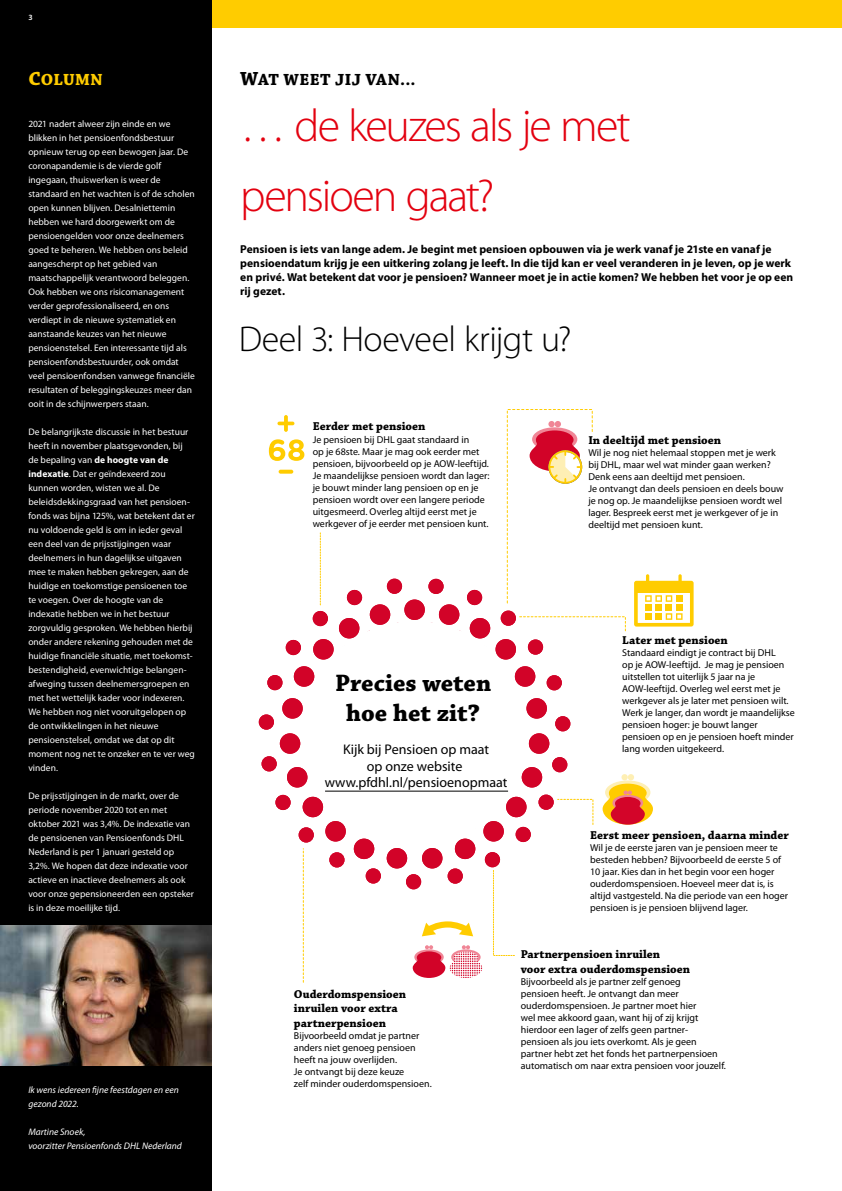
<style>
.page{position:relative;width:842px;height:1191px;background:#fff}
.page>*{position:absolute;margin:0;border:0;box-sizing:border-box;transform-origin:0 0}
.t1{font:300 46px/70px "Myriad Pro";letter-spacing:-.045em;color:#e3000f}
.t2{font:300 36px "Myriad Pro";letter-spacing:-.015em;color:#000}
.t3{font:700 25px/30px "Chaparral Pro";color:#000;text-align:center}
.t4{font:700 17px "Chaparral Pro";letter-spacing:.025em;color:#000}
.t5{font:700 17px "Chaparral Pro";letter-spacing:.02em;color:#fc0}
.t6{font:14px/16.8px "Myriad Pro";color:#000;text-align:center}
.t7{font:700 12px/14.4px "Chaparral Pro";color:#000}
.t8{font:700 11.5px/14px "Myriad Pro";color:#000}
.t9{font:10px/12px "Myriad Pro";color:#000}
.t10{font:9.5px/14px "Myriad Pro";letter-spacing:.005em;color:#fff}
.t11{font:italic 9.5px/14px "Myriad Pro";color:#fff}
.t12{font:600 8px "Myriad Pro";color:#fff}
.s1{font-size:20px}
.s2{font-weight:700}
</style>
<div class="page">
<div style="left:0;top:0;width:842px;height:28px;background:#fc0"></div>
<div style="left:0;top:0;width:212px;height:1191px;background:#000"></div>
<svg style="left:259px;top:659px;width:311px;height:230px"></svg>
<div style="left:301px;top:621px;width:227px;height:225px;background:#fff;border-radius:50%"></div>
<svg style="left:557px;top:798px;width:37px;height:27px"></svg>
<hr style="left:325px;top:791px;width:183px;height:1px;background:#000">
<svg style="left:303px;top:848px;width:1px;height:134px"></svg>
<svg style="left:492px;top:869px;width:24px;height:87px"></svg>
<svg style="left:269px;top:409px;width:357px;height:250px"></svg>
<svg style="left:645px;top:595px;width:27px;height:7px"></svg>
<div style="left:676px;top:595px;width:6px;height:7px;background:#fc0"></div>
<div style="left:645px;top:604px;width:7px;height:7px;background:#fc0"></div>
<div style="left:655px;top:604px;width:7px;height:7px;background:#fc0"></div>
<div style="left:666px;top:604px;width:6px;height:7px;background:#fc0"></div>
<div style="left:676px;top:604px;width:6px;height:7px;background:#fc0"></div>
<div style="left:645px;top:613px;width:7px;height:7px;background:#fc0"></div>
<div style="left:655px;top:613px;width:7px;height:7px;background:#fc0"></div>
<svg style="left:666px;top:613px;width:16px;height:7px"></svg>
<div style="left:634px;top:581px;width:60px;height:45px;border:4px solid #fc0"></div>
<div style="left:636px;top:583px;width:56px;height:10px;background:#fc0"></div>
<svg style="left:678px;top:574px;width:4px;height:12px"></svg>
<svg style="left:646px;top:574px;width:3px;height:9px"></svg>
<svg style="left:422px;top:921px;width:52px;height:16px"></svg>
<svg style="left:413px;top:945px;width:69px;height:33px"></svg>
<svg style="left:603px;top:774px;width:50px;height:50px"></svg>
<img style="left:0;top:925px;width:212px;height:140px">
<p class="t12" style="left:28px;top:12px;width:6px">3</p>
<h3 class="t5" style="left:28px;top:69px;width:76px"><span class="s1">C</span>OLUMN</h3>
<h3 class="t4" style="left:240px;top:69px;width:177px"><span class="s1">W</span>AT WEET JIJ VAN...</h3>
<p class="t10" style="left:28px;top:116px;width:168px">2021 nadert alweer zijn einde en we blikken in het pensioenfondsbestuur opnieuw terug op een bewogen jaar. De coronapandemie is de vierde golf ingegaan, thuiswerken is weer de standaard en het wachten is of de scholen open kunnen blijven. Desalniettemin hebben we hard doorgewerkt om de pensioengelden voor onze deelnemers goed te beheren. We hebben ons beleid aangescherpt op het gebied van maatschappelijk verantwoord beleggen.<br>Ook hebben we ons risicomanagement verder geprofessionaliseerd, en ons verdiept in de nieuwe systematiek en aanstaande keuzes van het nieuwe pensioenstelsel. Een interessante tijd als pensioenfondsbestuurder, ook omdat veel pensioenfondsen vanwege financiële resultaten of beleggingskeuzes meer dan ooit in de schijnwerpers staan.</p>
<p class="t10" style="left:28px;top:424px;width:168px">De belangrijkste discussie in het bestuur heeft in november plaatsgevonden, bij de bepaling van <span class="s2">de hoogte van de indexatie</span>. Dat er geïndexeerd zou kunnen worden, wisten we al. De beleidsdekkingsgraad van het pensioen&shy;fonds was bijna 125%, wat betekent dat er nu voldoende geld is om in ieder geval een deel van de prijsstijgingen waar deelnemers in hun dagelijkse uitgaven mee te maken hebben gekregen, aan de huidige en toekomstige pensioenen toe te voegen. Over de hoogte van de indexatie hebben we in het bestuur zorgvuldig gesproken. We hebben hierbij onder andere rekening gehouden met de huidige financiële situatie, met toekomst&shy;bestendigheid, evenwichtige belangen&shy;afweging tussen deelnemersgroepen en met het wettelijk kader voor indexeren.<br>We hebben nog niet vooruitgelopen op de ontwikkelingen in het nieuwe pensioenstelsel, omdat we dat op dit moment nog net te onzeker en te ver weg vinden.</p>
<p class="t10" style="left:28px;top:789px;width:167px">De prijsstijgingen in de markt, over de periode november 2020 tot en met oktober 2021 was 3,4%. De indexatie van de pensioenen van Pensioenfonds DHL Nederland is per 1 januari gesteld op 3,2%. We hopen dat deze indexatie voor actieve en inactieve deelnemers als ook voor onze gepensioneerden een opsteker is in deze moeilijke tijd.</p>
<p class="t11" style="left:28px;top:1083px;width:152px">Ik wens iedereen fijne feestdagen en een gezond 2022.</p>
<p class="t11" style="left:28px;top:1125px;width:155px">Martine Snoek,<br>voorzitter Pensioenfonds DHL Nederland</p>
<h1 class="t1" style="left:240px;top:90px;width:392px">… de keuzes als je met pensioen gaat?</h1>
<p class="t8" style="left:240px;top:241px;width:554px">Pensioen is iets van lange adem. Je begint met pensioen opbouwen via je werk vanaf je 21ste en vanaf je pensioendatum krijg je een uitkering zolang je leeft. In die tijd kan er veel veranderen in je leven, op je werk en privé. Wat betekent dat voor je pensioen? Wanneer moet je in actie komen? We hebben het voor je op een rij gezet.</p>
<h2 class="t2" style="left:239px;top:317px;width:334px">Deel 3: Hoeveel krijgt u?</h2>
<p class="t7" style="left:313px;top:420px;width:114px">Eerder met pensioen</p>
<p class="t9" style="left:313px;top:433px;width:178px">Je pensioen bij DHL gaat standaard in<br>op je 68ste. Maar je mag ook eerder met pensioen, bijvoorbeeld op je AOW-leeftijd.<br>Je maandelijkse pensioen wordt dan lager: je bouwt minder lang pensioen op en je pensioen wordt over een langere periode uitgesmeerd. Overleg altijd eerst met je werkgever of je eerder met pensioen kunt.</p>
<p class="t7" style="left:588px;top:433px;width:134px">In deeltijd met pensioen</p>
<p class="t9" style="left:588px;top:446px;width:197px">Wil je nog niet helemaal stoppen met je werk bij DHL, maar wel wat minder gaan werken?<br>Denk eens aan deeltijd met pensioen.<br>Je ontvangt dan deels pensioen en deels bouw je nog op. Je maandelijkse pensioen wordt wel lager. Bespreek eerst met je werkgever of je in deeltijd met pensioen kunt.</p>
<h3 class="t3" style="left:335px;top:669px;width:158px">Precies weten hoe het zit?</h3>
<h3 class="t6" style="left:325px;top:740px;width:184px">Kijk bij Pensioen op maat<br>op onze website www.pfdhl.nl/pensioenopmaat</h3>
<p class="t7" style="left:622px;top:633px;width:107px">Later met pensioen</p>
<p class="t9" style="left:622px;top:646px;width:174px">Standaard eindigt je contract bij DHL<br>op je AOW-leeftijd. Je mag je pensioen uitstellen tot uiterlijk 5 jaar na je AOW-leeftijd. Overleg wel eerst met je werkgever als je later met pensioen wilt.<br>Werk je langer, dan wordt je maandelijkse pensioen hoger: je bouwt langer pensioen op en je pensioen hoeft minder lang worden uitgekeerd.</p>
<p class="t7" style="left:590px;top:828px;width:200px">Eerst meer pensioen, daarna minder</p>
<p class="t9" style="left:590px;top:841px;width:199px">Wil je de eerste jaren van je pensioen meer te besteden hebben? Bijvoorbeeld de eerste 5 of 10 jaar. Kies dan in het begin voor een hoger ouderdomspensioen. Hoeveel meer dat is, is altijd vastgesteld. Na die periode van een hoger pensioen is je pensioen blijvend lager.</p>
<p class="t7" style="left:294px;top:987px;width:114px">Ouderdomspensioen inruilen voor extra partnerpensioen</p>
<p class="t9" style="left:294px;top:1029px;width:139px">Bijvoorbeeld omdat je partner anders niet genoeg pensioen heeft na jouw overlijden.<br>Je ontvangt bij deze keuze<br>zelf minder ouderdomspensioen.</p>
<p class="t7" style="left:521px;top:947px;width:171px">Partnerpensioen inruilen<br>voor extra ouderdomspensioen</p>
<p class="t9" style="left:521px;top:975px;width:207px">Bijvoorbeeld als je partner zelf genoeg<br>pensioen heeft. Je ontvangt dan meer ouderdomspensioen. Je partner moet hier<br>wel mee akkoord gaan, want hij of zij krijgt hierdoor een lager of zelfs geen partner&shy;pensioen als jou iets overkomt. Als je geen partner hebt zet het fonds het partnerpensioen automatisch om naar extra pensioen voor jouzelf.</p>
</div>
